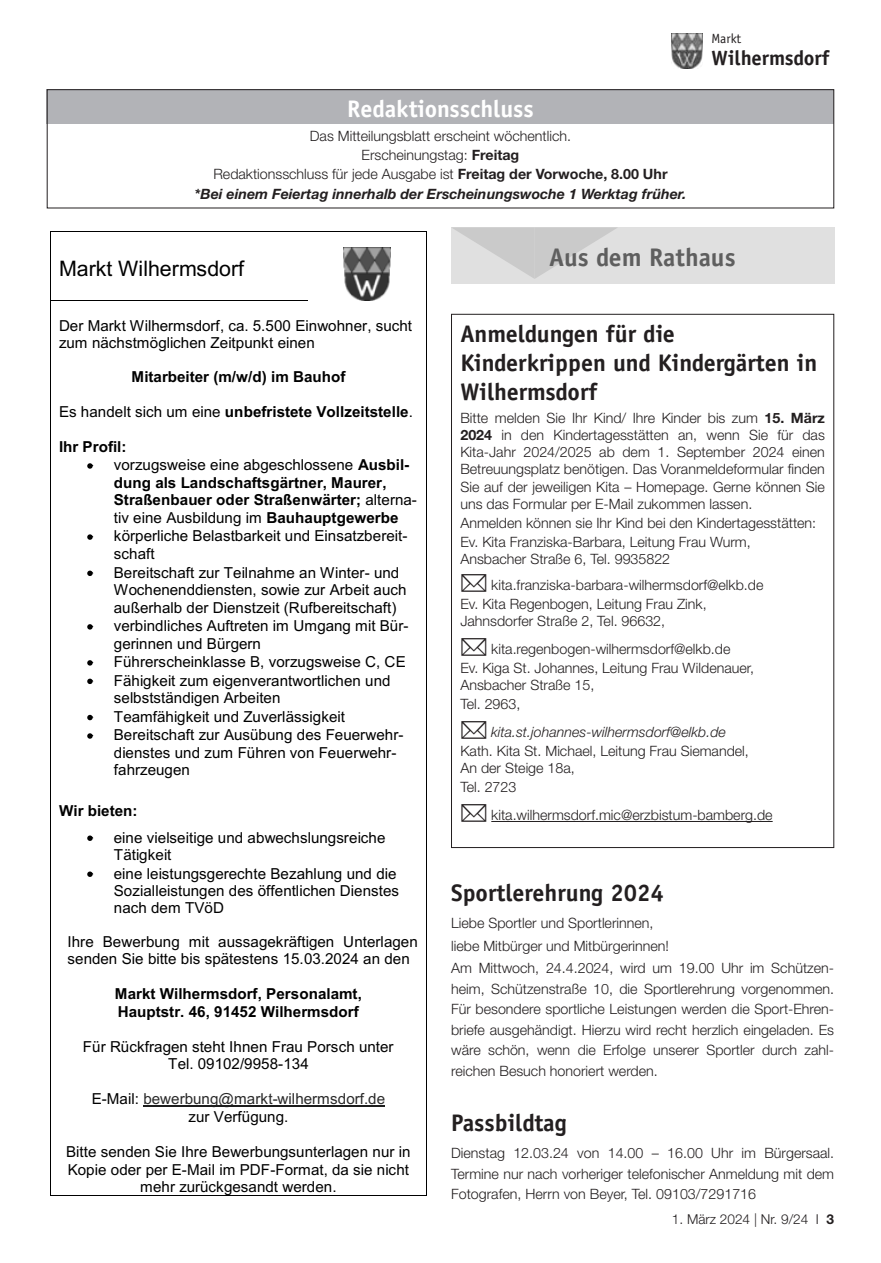
<style>
.page{position:relative;width:881px;height:1263px;background:#fff}
.page>*{position:absolute;margin:0;border:0;box-sizing:border-box;transform-origin:0 0}
.t1{font:39px "Monotype Sorts";color:#231f20}
.t2{font:700 25.5px "Officina Sans LT";color:#5f5f5f}
.t3{font:700 24px/28.8px "Officina Sans LT";color:#231f20}
.t4{font:700 24px "Officina Sans LT";color:#fff}
.t5{font:21.45px "Fwbyls Arial";color:#000}
.t6{font:700 20.7px "Officina Sans LT";color:#231f20}
.t7{font:15.15px/18px "Fwbyls Arial";color:#000}
.t8{font:700 15.15px/17.5px "Bvxpsh Arial";color:#000}
.t9{font:15.15px/17.5px "Fwbyls Arial";color:#2a2a2a;text-align:center}
.t10{font:300 14.25px/19.2px "Helvetica Neue LT";color:#231f20}
.t11{font:italic 300 14.25px "Helvetica Neue LT";color:#231f20}
.t12{font:300 13.65px "Helvetica Neue LT";color:#231f20}
.t13{font:13.35px "Officina Sans LT";color:#231f20}
.s1{font-weight:700}
.s2{font-weight:700;font-style:italic}
.s3{font-family:"Fwbyls Arial";font-weight:400}
.s4{font-family:"Bvxpsh Arial";font-weight:700}
.s5{color:#000}
.s6{font-family:"Basic Commercial LT"}
</style>
<div class="page">
<img style="left:671px;top:34px;width:31px;height:34px">
<div style="left:451px;top:227px;width:382px;height:57px;background:#e0e0e0"></div>
<svg style="left:452px;top:227px;width:165px;height:52px"></svg>
<hr style="left:491px;top:821px;width:281px;height:1px;background:#231f20">
<div style="left:47px;top:89px;width:786px;height:34px;background:#b2b3b7"></div>
<div style="left:47px;top:89px;width:786px;height:119px;border:1px solid #231f20"></div>
<hr style="left:51px;top:231px;width:256px;height:1px;background:#000">
<hr style="left:308px;top:231px;width:118px;height:1px;background:#000">
<hr style="left:50px;top:232px;width:1px;height:68px;background:#000">
<hr style="left:426px;top:232px;width:1px;height:68px;background:#000">
<svg style="left:87px;top:463px;width:6px;height:6px"></svg>
<svg style="left:87px;top:534px;width:6px;height:6px"></svg>
<svg style="left:87px;top:571px;width:6px;height:5px"></svg>
<svg style="left:87px;top:624px;width:6px;height:6px"></svg>
<svg style="left:87px;top:660px;width:6px;height:6px"></svg>
<svg style="left:87px;top:679px;width:6px;height:5px"></svg>
<svg style="left:87px;top:715px;width:6px;height:5px"></svg>
<svg style="left:87px;top:733px;width:6px;height:6px"></svg>
<svg style="left:87px;top:835px;width:6px;height:6px"></svg>
<svg style="left:87px;top:871px;width:6px;height:6px"></svg>
<hr style="left:143px;top:1106px;width:242px;height:1px;background:#1d1d1d">
<hr style="left:51px;top:300px;width:256px;height:1px;background:#000">
<hr style="left:50px;top:301px;width:1px;height:894px;background:#000">
<hr style="left:51px;top:1195px;width:375px;height:1px;background:#000">
<hr style="left:426px;top:301px;width:1px;height:894px;background:#000">
<img style="left:343px;top:248px;width:47px;height:52px">
<h3 class="t4" style="left:347px;top:94px;width:188px">Redaktionsschluss</h3>
<p class="t10" style="left:194px;top:126px;width:493px;text-align:center">Das Mitteilungsblatt erscheint wöchentlich.<br>Erscheinungstag: <span class="s1">Freitag<br></span>Redaktionsschluss für jede Ausgabe ist <span class="s1">Freitag der Vorwoche, 8.00 Uhr<br></span><span class="s2">*Bei einem Feiertag innerhalb der Erscheinungswoche 1 Werktag früher.</span></p>
<p class="t13" style="left:711px;top:31px;width:31px">Markt</p>
<h3 class="t6" style="left:711px;top:45px;width:119px">Wilhermsdorf</h3>
<h3 class="t5" style="left:59px;top:255px;width:186px">Markt Wilhermsdorf</h3>
<p class="t7" style="left:59px;top:317px;width:354px;line-height:17.5px">Der Markt Wilhermsdorf, ca. 5.500 Einwohner, sucht zum nächstmöglichen Zeitpunkt einen</p>
<p class="t8" style="left:131px;top:368px;width:215px">Mitarbeiter (m/w/d) im Bauhof</p>
<p class="t8" style="left:59px;top:403px;width:355px"><span class="s3">Es handelt sich um eine</span> unbefristete Vollzeitstelle<span class="s3">.</span></p>
<p class="t8" style="left:59px;top:438px;width:69px">Ihr Profil:</p>
<p class="t7" style="left:114px;top:456px;width:297px">vorzugsweise eine abgeschlossene <span class="s4">Ausbil-</span></p>
<p class="t8" style="left:114px;top:474px;width:304px">dung als Landschaftsgärtner, Maurer,<br>Straßenbauer oder Straßenwärter; <span class="s3">alterna-</span></p>
<p class="t7" style="left:114px;top:509px;width:296px">tiv eine Ausbildung im <span class="s4">Bauhauptgewerbe </span>körperliche Belastbarkeit und Einsatzbereit&shy;schaft<br>Bereitschaft zur Teilnahme an Winter- und Wochenenddiensten, sowie zur Arbeit auch außerhalb der Dienstzeit (Rufbereitschaft) verbindliches Auftreten im Umgang mit Bür&shy;gerinnen und Bürgern<br>Führerscheinklasse B, vorzugsweise C, CE Fähigkeit zum eigenverantwortlichen und selbstständigen Arbeiten<br>Teamfähigkeit und Zuverlässigkeit Bereitschaft zur Ausübung des Feuerwehr&shy;dienstes und zum Führen von Feuerwehr&shy;fahrzeugen</p>
<p class="t8" style="left:59px;top:802px;width:80px">Wir bieten:</p>
<p class="t7" style="left:114px;top:828px;width:286px">eine vielseitige und abwechslungsreiche<br>Tätigkeit<br>eine leistungsgerechte Bezahlung und die<br>Sozialleistungen des öffentlichen Dienstes nach dem TVöD</p>
<p class="t7" style="left:68px;top:933px;width:351px;line-height:17.5px">Ihre Bewerbung mit aussagekräftigen Unterlagen senden Sie bitte bis spätestens 15.03.2024 an den</p>
<p class="t8" style="left:115px;top:985px;width:248px">Markt Wilhermsdorf, Personalamt,<br>Hauptstr. 46, 91452 Wilhermsdorf</p>
<p class="t7" style="left:83px;top:1038px;width:312px;line-height:17.5px;text-align:center">Für Rückfragen steht Ihnen Frau Porsch unter<br>Tel. 09102/9958-134</p>
<p class="t9" style="left:92px;top:1090px;width:295px"><span class="s5">E-Mail:</span> bewerbung@markt-wilhermsdorf.de <span class="s5">zur Verfügung.</span></p>
<p class="t7" style="left:66px;top:1143px;width:346px;line-height:17.5px;text-align:center">Bitte senden Sie Ihre Bewerbungsunterlagen nur in<br>Kopie oder per E-Mail im PDF-Format, da sie nicht mehr zurückgesandt werden.</p>
<h2 class="t2" style="left:549px;top:241px;width:188px">Aus dem Rathaus</h2>
<h3 class="t3" style="left:460px;top:319px;width:358px">Anmeldungen für die<br>Kinderkrippen und Kindergärten in<br>Wilhermsdorf</h3>
<p class="t10" style="left:460px;top:409px;width:366px;line-height:17.1px;text-align:justify">Bitte melden Sie Ihr Kind/ Ihre Kinder bis zum <span class="s1">15. März 2024</span> in den Kindertagesstätten an, wenn Sie für das Kita-Jahr 2024/2025 ab dem 1. September 2024 einen Betreuungsplatz benötigen. Das Voranmeldeformular finden Sie auf der jeweiligen Kita – Homepage. Gerne können Sie uns das Formular per E-Mail zukommen lassen.</p>
<p class="t10" style="left:460px;top:513px;width:357px">Anmelden können sie Ihr Kind bei den Kindertagesstätten:<br>Ev. Kita Franziska-Barbara, Leitung Frau Wurm,</p>
<p class="t10" style="left:460px;top:549px;width:211px">Ansbacher Straße 6, Tel. 9935822</p>
<h1 class="t1" style="left:460px;top:561px;width:28px">)</h1>
<p class="t10" style="left:460px;top:575px;width:304px;text-indent:31px">kita.franziska-barbara-wilhermsdorf@elkb.de<br>Ev. Kita Regenbogen, Leitung Frau Zink,</p>
<p class="t10" style="left:460px;top:611px;width:206px">Jahnsdorfer Straße 2, Tel. 96632,</p>
<h1 class="t1" style="left:460px;top:625px;width:28px">)</h1>
<p class="t10" style="left:460px;top:639px;width:295px;text-align:center">kita.regenbogen-wilhermsdorf@elkb.de<br>Ev. Kiga St. Johannes, Leitung Frau Wildenauer,</p>
<p class="t10" style="left:460px;top:675px;width:135px">Ansbacher Straße 15,<br>Tel. 2963,</p>
<h1 class="t1" style="left:460px;top:709px;width:28px">)</h1>
<p class="t11" style="left:491px;top:723px;width:236px">kita.st.johannes-wilhermsdorf@elkb.de</p>
<p class="t10" style="left:460px;top:742px;width:290px;line-height:17.1px">Kath. Kita St. Michael, Leitung Frau Siemandel,<br>An der Steige 18a,</p>
<p class="t10" style="left:460px;top:777px;width:57px">Tel. 2723</p>
<h1 class="t1" style="left:460px;top:792px;width:28px">)</h1>
<p class="t10" style="left:491px;top:805px;width:283px">kita.wilhermsdorf.mic@erzbistum-bamberg.de</p>
<h3 class="t3" style="left:451px;top:878px;width:214px">Sportlerehrung 2024</h3>
<p class="t10" style="left:451px;top:911px;width:384px;line-height:22.6px">Liebe Sportler und Sportlerinnen,<br>liebe Mitbürger und Mitbürgerinnen!<br>Am Mittwoch, 24.4.2024, wird um 19.00 Uhr im Schützen-</p>
<p class="t10" style="left:451px;top:978px;width:384px;line-height:20.5px;text-align:justify">heim, Schützenstraße 10, die Sportlerehrung vorgenommen.<br>Für besondere sportliche Leistungen werden die Sport-Ehren&shy;briefe ausgehändigt. Hierzu wird recht herzlich eingeladen. Es wäre schön, wenn die Erfolge unserer Sportler durch zahl&shy;reichen Besuch honoriert werden.</p>
<h3 class="t3" style="left:451px;top:1108px;width:117px">Passbildtag</h3>
<p class="t10" style="left:451px;top:1142px;width:384px;line-height:20.5px;text-align:justify">Dienstag 12.03.24 von 14.00 – 16.00 Uhr im Bürgersaal.<br>Termine nur nach vorheriger telefonischer Anmeldung mit dem Fotografen, Herrn von Beyer, Tel. 09103/7291716</p>
<p class="t12" style="left:671px;top:1210px;width:164px">1. März 2024 <span class="s6">|</span> Nr. 9/24 I <span class="s1">3</span></p>
</div>
